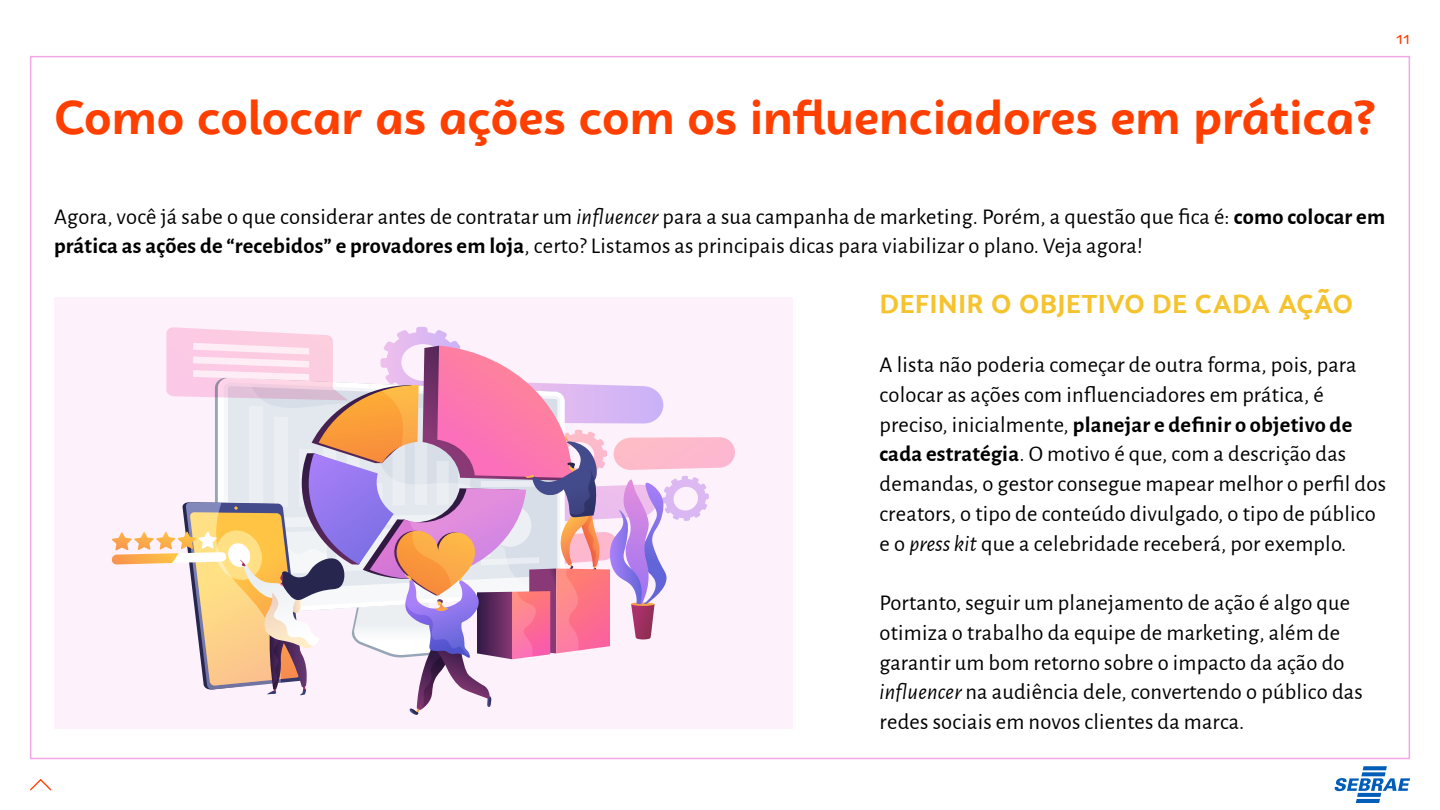
<style>
.page{position:relative;width:1440px;height:810px;background:#fff}
.page>*{position:absolute;margin:0;border:0;box-sizing:border-box;transform-origin:0 0}
.t1{font:700 48px "Campuni";color:#ff3f00}
.t2{font:700 26.25px "Campuni";letter-spacing:.01em;color:#f5c32e}
.t3{font:22.5px/29.7px "Alegreya Sans";letter-spacing:.01em;color:#000}
.t4{font:16.5px "Campuni";color:#ff3f00}
.s1{font-style:italic}
.s2{font-weight:700}
</style>
<div class="page">
<svg style="left:30px;top:778px;width:22px;height:13px"></svg>
<svg style="left:1335px;top:766px;width:75px;height:37px"></svg>
<div style="left:54px;top:298px;width:739px;height:431px;background:#fdf2fb"></div>
<svg style="left:112px;top:327px;width:623px;height:388px"></svg>
<h2 class="t1" style="left:54px;top:87px;width:1324px">Como colocar as ações com os influenciadores em prática?</h2>
<p class="t4" style="left:1396px;top:28px;width:15px">11</p>
<p class="t3" style="left:54px;top:200px;width:1333px">Agora, você já sabe o que considerar antes de contratar um <span class="s1">influencer</span> para a sua campanha de marketing. Porém, a questão que fica é: <span class="s2">como colocar em prática as ações de “recebidos” e provadores em loja</span>, certo? Listamos as principais dicas para viabilizar o plano. Veja agora!</p>
<h3 class="t2" style="left:880px;top:287px;width:475px">DEFINIR O OBJETIVO DE CADA AÇÃO</h3>
<p class="t3" style="left:880px;top:349px;width:508px">A lista não poderia começar de outra forma, pois, para colocar as ações com influenciadores em prática, é preciso, inicialmente, <span class="s2">planejar e definir o objetivo de cada estratégia</span>. O motivo é que, com a descrição das demandas, o gestor consegue mapear melhor o perfil dos creators, o tipo de conteúdo divulgado, o tipo de público e o <span class="s1">press kit</span> que a celebridade receberá, por exemplo.</p>
<p class="t3" style="left:880px;top:587px;width:485px">Portanto, seguir um planejamento de ação é algo que otimiza o trabalho da equipe de marketing, além de garantir um bom retorno sobre o impacto da ação do <span class="s1">influencer</span> na audiência dele, convertendo o público das redes sociais em novos clientes da marca.</p>
</div>
